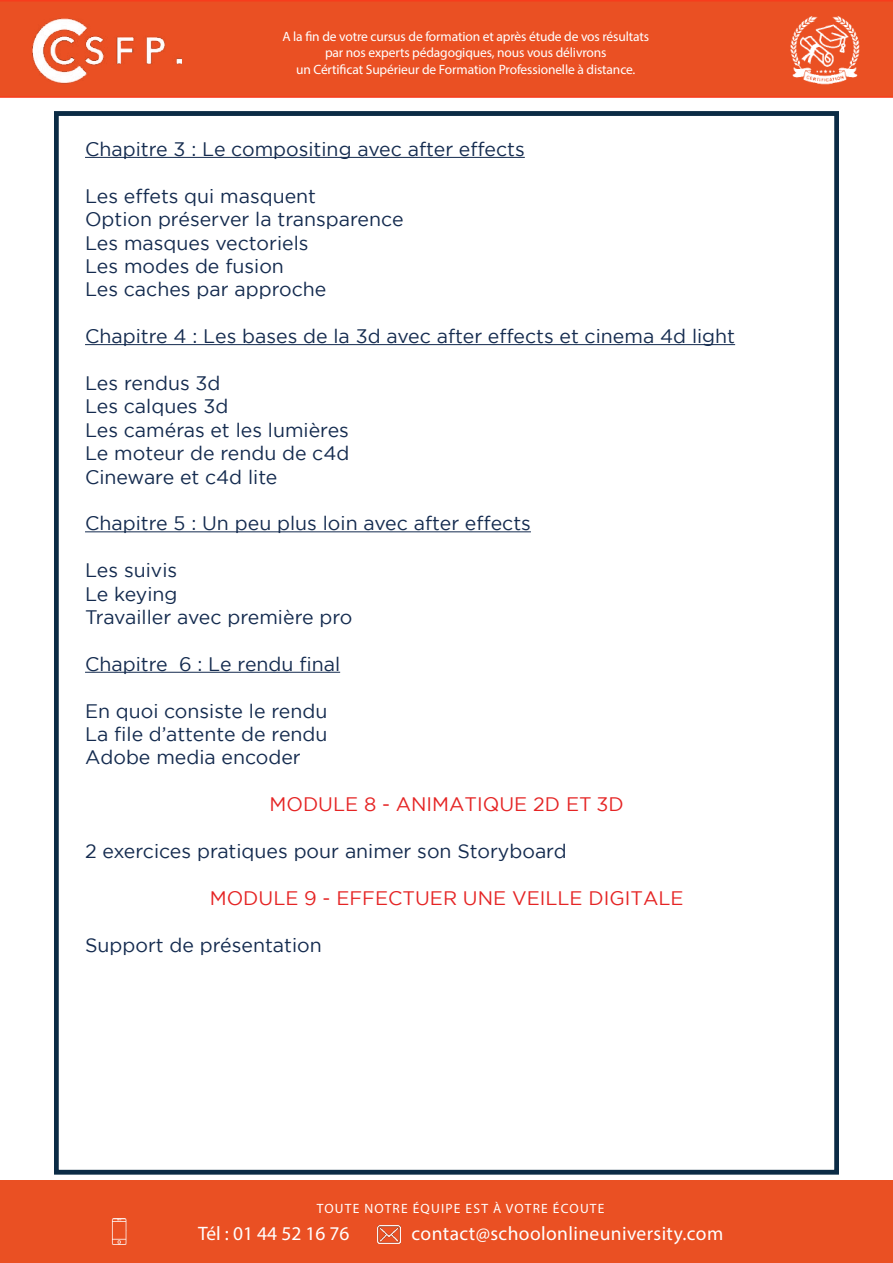
<style>
.page{position:relative;width:893px;height:1263px;background:#fff}
.page>*{position:absolute;margin:0;border:0;box-sizing:border-box;transform-origin:0 0}
.t1{font:19.5px/23.4px "Gotham";color:#142b4f}
.t2{font:19.5px "Gotham";color:#e52424}
.t3{font:19.5px "Myriad Pro";letter-spacing:.02em;color:#fff}
.t4{font:19.5px "Myriad Pro";color:#fff}
.t5{font:13.5px/16.5px "Myriad Pro";letter-spacing:-.01em;color:#fff;text-align:center}
.t6{font:13.5px "Myriad Pro";letter-spacing:.09em;color:#fff}
</style>
<div class="page">
<div style="left:0;top:0;width:893px;height:98px;background:#ea5023"></div>
<img style="left:771px;top:14px;width:92px;height:74px">
<img style="left:33px;top:18px;width:148px;height:66px">
<div style="left:0;top:1181px;width:893px;height:82px;background:#ea5023"></div>
<img style="left:377px;top:1225px;width:24px;height:18px">
<img style="left:111px;top:1219px;width:16px;height:25px">
<hr style="left:85px;top:157px;width:440px;height:1px;background:#142b4f">
<hr style="left:85px;top:344px;width:650px;height:1px;background:#142b4f">
<hr style="left:85px;top:531px;width:446px;height:1px;background:#142b4f">
<hr style="left:85px;top:672px;width:255px;height:1px;background:#142b4f">
<div style="left:54px;top:111px;width:785px;height:1063px;border:4px solid #0b2b45"></div>
<p class="t5" style="left:282px;top:28px;width:368px">A la fin de votre cursus de formation et après étude de vos résultats par nos experts pédagogiques, nous vous délivrons<br>un Cértificat Supérieur de Formation Professionelle à distance.</p>
<p class="t1" style="left:85px;top:137px;width:441px">Chapitre 3 : Le compositing avec after effects</p>
<p class="t1" style="left:85px;top:184px;width:320px">Les effets qui masquent<br>Option préserver la transparence<br>Les masques vectoriels<br>Les modes de fusion<br>Les caches par approche</p>
<p class="t1" style="left:85px;top:324px;width:652px">Chapitre 4 : Les bases de la 3d avec after effects et cinema 4d light</p>
<p class="t1" style="left:85px;top:371px;width:266px">Les rendus 3d<br>Les calques 3d<br>Les caméras et les lumières<br>Le moteur de rendu de c4d<br>Cineware et c4d lite</p>
<p class="t1" style="left:85px;top:511px;width:447px">Chapitre 5 : Un peu plus loin avec after effects</p>
<p class="t1" style="left:85px;top:558px;width:269px">Les suivis<br>Le keying<br>Travailler avec première pro</p>
<p class="t1" style="left:85px;top:652px;width:257px">Chapitre 6 : Le rendu final</p>
<p class="t1" style="left:85px;top:699px;width:244px;text-align:justify">En quoi consiste le rendu La file d’attente de rendu Adobe media encoder</p>
<p class="t2" style="left:269px;top:792px;width:356px">MODULE 8 - ANIMATIQUE 2D ET 3D</p>
<p class="t1" style="left:85px;top:839px;width:483px">2 exercices pratiques pour animer son Storyboard</p>
<p class="t2" style="left:210px;top:885px;width:475px">MODULE 9 - EFFECTUER UNE VEILLE DIGITALE</p>
<p class="t1" style="left:85px;top:933px;width:238px">Support de présentation</p>
<p class="t6" style="left:317px;top:1200px;width:289px">TOUTE NOTRE ÉQUIPE EST À VOTRE ÉCOUTE</p>
<p class="t4" style="left:198px;top:1221px;width:153px">Tél : 01 44 52 16 76</p>
<p class="t3" style="left:412px;top:1221px;width:313px">contact@schoolonlineuniversity.com</p>
</div>
